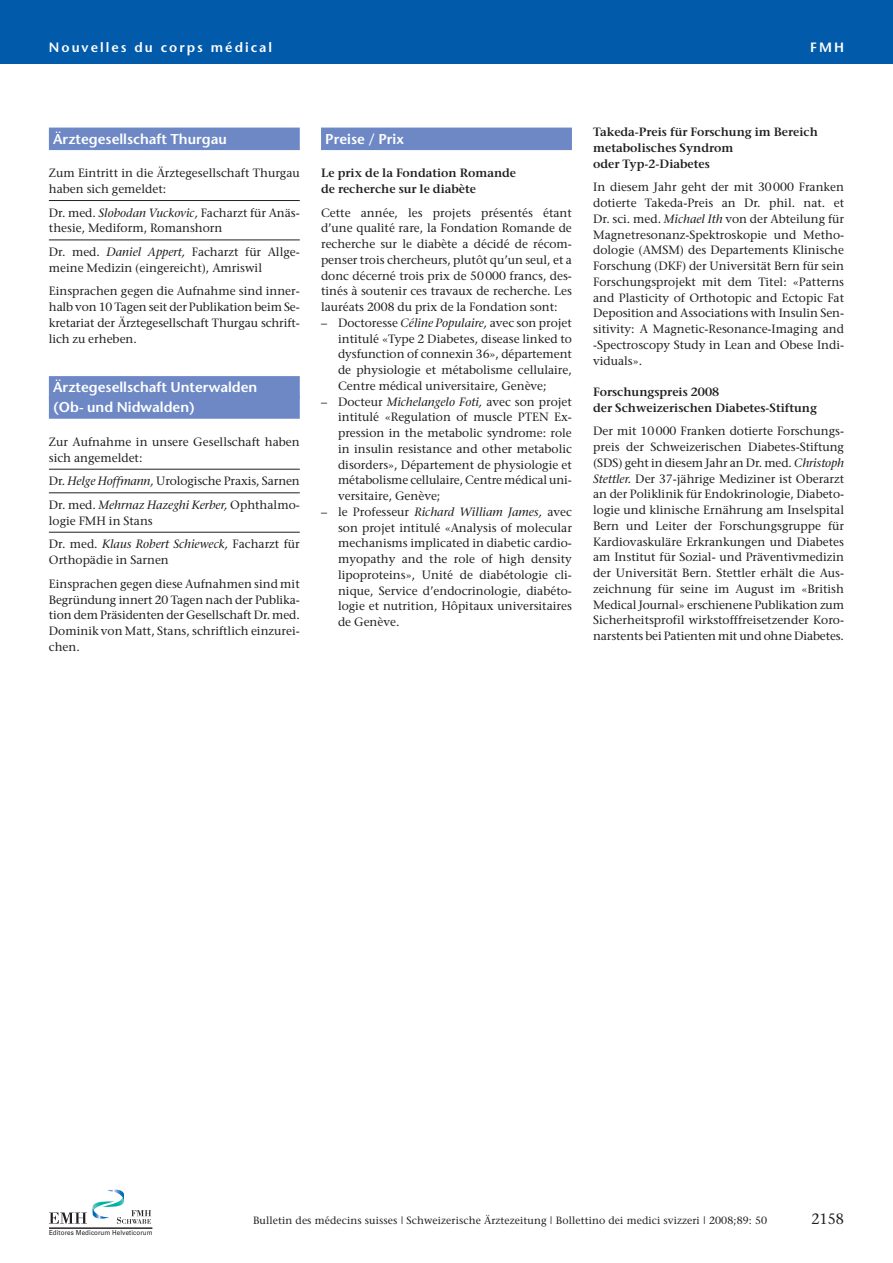
<style>
.page{position:relative;width:893px;height:1263px;background:#fff}
.page>*{position:absolute;margin:0;border:0;box-sizing:border-box;transform-origin:0 0}
.t1{font:15px "Stone Serif";color:#231f20;scale:.95 1}
.t2{font:600 14.25px/20.1px "Stone Sans";color:#fff}
.t3{font:600 13.5px "Stone Sans";letter-spacing:.15em;color:#fff}
.t4{font:12px/15.8px "Stone Serif";color:#231f20;text-align:justify}
.t5{font:600 12px/15.8px "Stone Serif";color:#231f20}
.t6{font:10.5px "Stone Serif";letter-spacing:.01em;color:#231f20}
.t7{font:6.9px "Univers";letter-spacing:.015em;color:#231f20;scale:.9 1}
.s1{font-style:italic}
</style>
<div class="page">
<div style="left:0;top:0;width:893px;height:64px;background:#015aaa"></div>
<svg style="left:49px;top:1189px;width:102px;height:35px"></svg>
<hr style="left:49px;top:1228px;width:103px;height:1px;background:#231f20">
<div style="left:49px;top:128px;width:251px;height:22px;background:#6d88c5"></div>
<hr style="left:49px;top:200px;width:251px;height:1px;background:#231f20">
<hr style="left:49px;top:240px;width:251px;height:1px;background:#231f20">
<div style="left:49px;top:376px;width:251px;height:23px;background:#6d88c5"></div>
<div style="left:49px;top:396px;width:251px;height:23px;background:#6d88c5"></div>
<hr style="left:49px;top:469px;width:251px;height:1px;background:#231f20">
<hr style="left:49px;top:493px;width:251px;height:1px;background:#231f20">
<hr style="left:49px;top:532px;width:251px;height:1px;background:#231f20">
<div style="left:321px;top:128px;width:251px;height:22px;background:#6d88c5"></div>
<p class="t3" style="left:49px;top:42px;width:225px">Nouvelles du corps médical</p>
<p class="t3" style="left:810px;top:42px;width:35px">FMH</p>
<p class="t2" style="left:53px;top:130px;width:175px">Ärztegesellschaft Thurgau</p>
<p class="t4" style="left:49px;top:167px;width:252px">Zum Eintritt in die Ärztegesellschaft Thurgau haben sich gemeldet:</p>
<p class="t4" style="left:49px;top:206px;width:252px">Dr. med. <span class="s1">Slobodan Vuckovic,</span> Facharzt für Anäs&shy;thesie, Mediform, Romanshorn</p>
<p class="t4" style="left:49px;top:245px;width:252px">Dr. med. <span class="s1">Daniel Appert,</span> Facharzt für Allge&shy;meine Medizin (eingereicht), Amriswil</p>
<p class="t4" style="left:49px;top:285px;width:252px">Einsprachen gegen die Aufnahme sind inner&shy;halb von 10 Tagen seit der Publikation beim Se&shy;kretariat der Ärztegesellschaft Thurgau schrift&shy;lich zu erheben.</p>
<p class="t2" style="left:53px;top:379px;width:206px">Ärztegesellschaft Unterwalden (Ob- und Nidwalden)</p>
<p class="t4" style="left:49px;top:435px;width:252px">Zur Aufnahme in unsere Gesellschaft haben sich angemeldet:</p>
<p class="t4" style="left:49px;top:471px;width:252px;line-height:23.5px">Dr. <span class="s1">Helge Hoffmann,</span> Urologische Praxis, Sarnen<br>Dr. med. <span class="s1">Mehrnaz Hazeghi Kerber,</span> Ophthalmo-</p>
<p class="t4" style="left:49px;top:510px;width:252px;line-height:23.7px">logie FMH in Stans<br>Dr. med. <span class="s1">Klaus Robert Schieweck,</span> Facharzt für</p>
<p class="t4" style="left:49px;top:549px;width:252px;line-height:23.7px">Orthopädie in Sarnen<br>Einsprachen gegen diese Aufnahmen sind mit</p>
<p class="t4" style="left:49px;top:593px;width:252px">Begründung innert 20 Tagen nach der Publika - tion dem Präsidenten der Gesellschaft Dr. med.<br>Dominik von Matt, Stans, schriftlich einzurei&shy;chen.</p>
<p class="t2" style="left:325px;top:130px;width:80px">Preise / Prix</p>
<p class="t5" style="left:321px;top:167px;width:197px">Le prix de la Fondation Romande de recherche sur le diabète</p>
<p class="t4" style="left:321px;top:206px;width:252px">Cette année, les projets présentés étant d’une qualité rare, la Fondation Romande de recherche sur le diabète a décidé de récom&shy;penser trois chercheurs, plutôt qu’un seul, et a donc décerné trois prix de 50000 francs, des&shy;tinés à soutenir ces travaux de recherche. Les lauréats 2008 du prix de la Fondation sont:</p>
<p class="t4" style="left:338px;top:316px;width:235px;text-indent:-17px">– Doctoresse <span class="s1">Céline Populaire,</span> avec son projet intitulé «Type 2 Diabetes, disease linked to dysfunction of connexin 36», département de physiologie et métabolisme cellulaire, Centre médical universitaire, Genève;</p>
<p class="t4" style="left:338px;top:395px;width:235px;text-indent:-17px">– Docteur <span class="s1">Michelangelo Foti,</span> avec son projet intitulé «Regulation of muscle PTEN Ex&shy;pression in the metabolic syndrome: role in insulin resistance and other metabolic disorders», Département de physiologie et métabolisme cellulaire, Centre médical uni&shy;versitaire, Genève;</p>
<p class="t4" style="left:338px;top:505px;width:235px;text-indent:-17px">– le Professeur <span class="s1">Richard William James,</span> avec son projet intitulé «Analysis of molecular mechanisms implicated in diabetic cardio&shy;myopathy and the role of high density lipo proteins», Unité de diabétologie cli&shy;nique, Service d’endocrinologie, diabéto&shy;logie et nutrition, Hôpitaux universitaires de Genève.</p>
<p class="t5" style="left:593px;top:125px;width:226px">Takeda-Preis für Forschung im Bereich metabolisches Syndrom<br>oder Typ-2-Diabetes</p>
<p class="t4" style="left:593px;top:181px;width:252px">In diesem Jahr geht der mit 30000 Franken dotierte Takeda-Preis an Dr. phil. nat. et Dr. sci. med. <span class="s1">Michael Ith</span> von der Abteilung für Mag netresonanz-Spektroskopie und Metho&shy;do logie (AMSM) des Departements Klinische Forschung (DKF) der Universität Bern für sein Forschungsprojekt mit dem Titel: «Patterns and Plasticity of Orthotopic and Ectopic Fat Deposition and Associations with Insulin Sen&shy;sitivity: A Magnetic-Resonance-Imaging and -Spectroscopy Study in Lean and Obese Indi&shy;viduals».</p>
<p class="t5" style="left:593px;top:385px;width:225px">Forschungspreis 2008<br>der Schweizerischen Diabetes-Stiftung</p>
<p class="t4" style="left:593px;top:425px;width:252px">Der mit 10000 Franken dotierte Forschungs&shy;preis der Schweizerischen Diabetes-Stiftung (SDS) geht in diesem Jahr an Dr. med. <span class="s1">Christoph Stettler.</span> Der 37-jährige Mediziner ist Oberarzt an der Poliklinik für Endokrinologie, Diabeto&shy;logie und klinische Ernährung am Inselspital Bern und Leiter der Forschungsgruppe für Kardiovaskuläre Erkrankungen und Diabetes am Institut für Sozial- und Präventivmedizin der Universität Bern. Stettler erhält die Aus&shy;zeich nung für seine im August im «British Medical Journal» erschienene Publikation zum Sicherheitsprofil wirkstofffreisetzender Koro&shy;nar stents bei Patienten mit und ohne Diabetes.</p>
<p class="t7" style="left:49px;top:1229px;width:117px">Editores Medicorum Helveticorum</p>
<p class="t6" style="left:253px;top:1216px;width:516px">Bulletin des médecins suisses | Schweizerische Ärztezeitung | Bollettino dei medici svizzeri | 2008;89: 50</p>
<p class="t1" style="left:811px;top:1213px;width:36px">2158</p>
</div>
